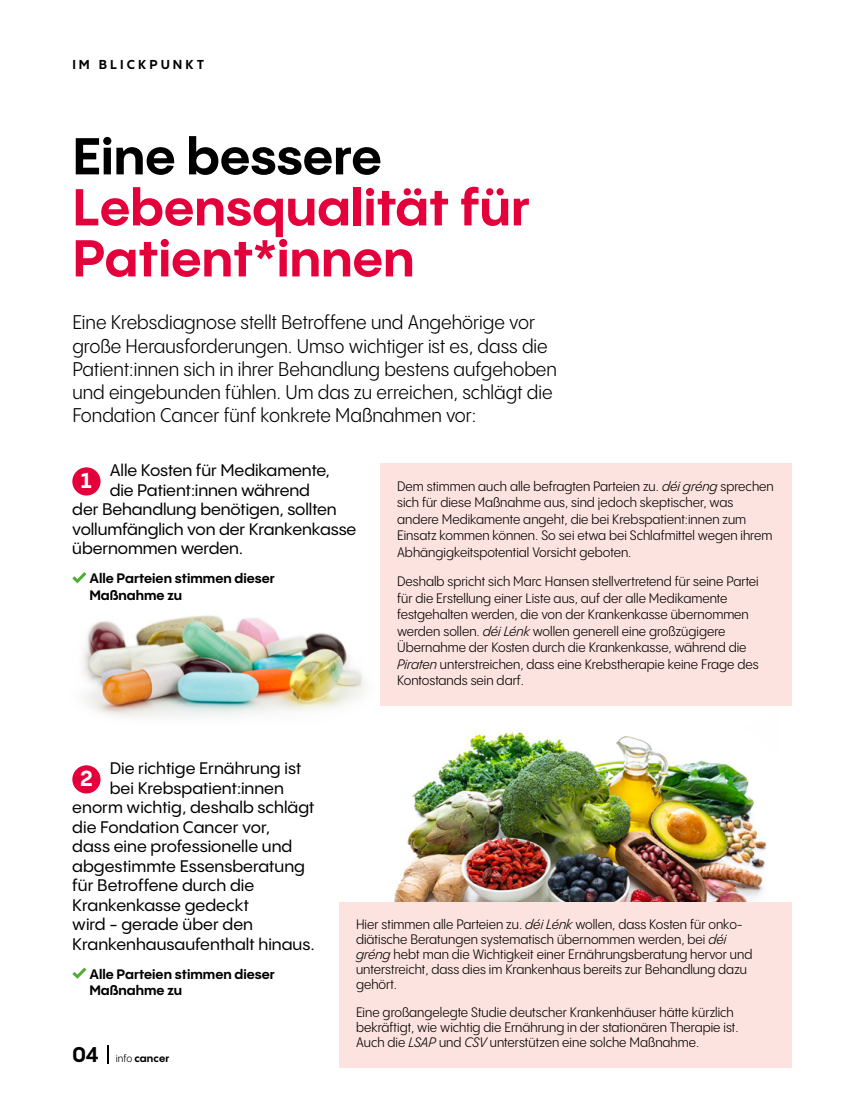
<style>
.page{position:relative;width:851px;height:1106px;background:#fff}
.page>*{position:absolute;margin:0;border:0;box-sizing:border-box;transform-origin:0 0}
.t1{font:700 51px/51px "PP Pangram Sans";color:#e4003b}
.t2{font:700 51px "PP Pangram Sans";color:#000}
.t3{font:700 21.6px "PP Pangram Sans";color:#fff}
.t4{font:19.5px/23.2px "PP Pangram Sans Compact";color:#000}
.t5{font:500 16.5px "PP Pangram Sans";color:#000}
.t6{font:13.5px/16.5px "PP Pangram Sans Compact";color:#000}
.t7{font:700 13.5px/16.5px "PP Pangram Sans";color:#000}
.t8{font:700 12.75px "PP Pangram Sans";letter-spacing:.24em;color:#000}
.t9{font:700 10.5px "PP Pangram Sans";letter-spacing:.01em;color:#000}
.s1{font-style:italic}
.s2{font-size:21px}
.s3{font-family:"PP Pangram Sans Compact";font-weight:400}
</style>
<div class="page">
<svg style="left:107px;top:1045px;width:1px;height:18px"></svg>
<img style="left:394px;top:730px;width:372px;height:172px">
<img style="left:83px;top:615px;width:283px;height:102px">
<div style="left:72px;top:467px;width:28px;height:28px;background:#e4003b;border-radius:50%"></div>
<svg style="left:72px;top:572px;width:15px;height:12px"></svg>
<div style="left:380px;top:463px;width:411px;height:243px;background:#fce3df"></div>
<div style="left:72px;top:765px;width:28px;height:28px;background:#e4003b;border-radius:50%"></div>
<svg style="left:72px;top:967px;width:15px;height:12px"></svg>
<div style="left:339px;top:902px;width:452px;height:165px;background:#fce3df"></div>
<p class="t8" style="left:72px;top:56px;width:133px">IM BLICKPUNKT</p>
<h1 class="t2" style="left:72px;top:123px;width:311px">Eine bessere</h1>
<h1 class="t1" style="left:72px;top:181px;width:459px">Lebensqualität für<br>Patient*innen</h1>
<p class="t4" style="left:72px;top:311px;width:486px">Eine Krebsdiagnose stellt Betroffene und Angehörige vor große Herausforderungen. Umso wichtiger ist es, dass die Patient:innen sich in ihrer Behandlung bestens aufgehoben und eingebunden fühlen. Um das zu erreichen, schlägt die Fondation Cancer fünf konkrete Maßnahmen vor:</p>
<p class="t5" style="left:110px;top:460px;width:222px">Alle Kosten für Medikamente,</p>
<p class="t5" style="left:110px;top:479px;width:202px">die Patient:innen während</p>
<p class="t5" style="left:72px;top:499px;width:266px">der Behandlung benötigen, sollten</p>
<p class="t5" style="left:72px;top:518px;width:285px">vollumfänglich von der Krankenkasse</p>
<p class="t5" style="left:72px;top:538px;width:172px">übernommen werden.</p>
<p class="t7" style="left:89px;top:570px;width:187px">Alle Parteien stimmen dieser<br>Maßnahme zu</p>
<h2 class="t3" style="left:81px;top:466px;width:12px">1</h2>
<p class="t6" style="left:397px;top:477px;width:378px">Dem stimmen auch alle befragten Parteien zu. <span class="s1">déi gréng</span> sprechen sich für diese Maßnahme aus, sind jedoch skeptischer, was andere Medikamente angeht, die bei Krebspatient:innen zum Einsatz kommen können. So sei etwa bei Schlafmittel wegen ihrem Abhängigkeitspotential Vorsicht geboten.</p>
<p class="t6" style="left:397px;top:573px;width:363px">Deshalb spricht sich Marc Hansen stellvertretend für seine Partei für die Erstellung einer Liste aus, auf der alle Medikamente festgehalten werden, die von der Krankenkasse übernommen werden sollen. <span class="s1">déi Lénk</span> wollen generell eine großzügigere Übernahme der Kosten durch die Krankenkasse, während die <span class="s1">Piraten</span> unterstreichen, dass eine Krebstherapie keine Frage des Kontostands sein darf.</p>
<p class="t5" style="left:110px;top:758px;width:193px">Die richtige Ernährung ist</p>
<p class="t5" style="left:110px;top:777px;width:176px">bei Krebspatient:innen</p>
<p class="t5" style="left:72px;top:797px;width:244px">enorm wichtig, deshalb schlägt</p>
<p class="t5" style="left:72px;top:816px;width:199px">die Fondation Cancer vor,</p>
<p class="t5" style="left:72px;top:836px;width:221px">dass eine professionelle und</p>
<p class="t5" style="left:72px;top:855px;width:234px">abgestimmte Essensberatung</p>
<p class="t5" style="left:72px;top:875px;width:183px">für Betroffene durch die</p>
<p class="t5" style="left:72px;top:894px;width:178px">Krankenkasse gedeckt</p>
<p class="t5" style="left:72px;top:914px;width:182px">wird - gerade über den</p>
<p class="t5" style="left:72px;top:933px;width:244px">Krankenhausaufenthalt hinaus.</p>
<p class="t7" style="left:89px;top:965px;width:187px">Alle Parteien stimmen dieser<br>Maßnahme zu</p>
<h2 class="t3" style="left:80px;top:764px;width:14px">2</h2>
<p class="t9" style="left:72px;top:1051px;width:98px"><span class="s2">04</span> <span class="s3">info</span> cancer</p>
<p class="t6" style="left:356px;top:916px;width:398px;line-height:15px">Hier stimmen alle Parteien zu. <span class="s1">déi Lénk</span> wollen, dass Kosten für onko&shy;diätische Beratungen systematisch übernommen werden, bei <span class="s1">déi gréng</span> hebt man die Wichtigkeit einer Ernährungsberatung hervor und unterstreicht, dass dies im Krankenhaus bereits zur Behandlung dazu gehört.</p>
<p class="t6" style="left:356px;top:1004px;width:384px;line-height:15px">Eine großangelegte Studie deutscher Krankenhäuser hätte kürzlich bekräftigt, wie wichtig die Ernährung in der stationären Therapie ist.<br>Auch die <span class="s1">LSAP</span> und <span class="s1">CSV</span> unterstützen eine solche Maßnahme.</p>
</div>
